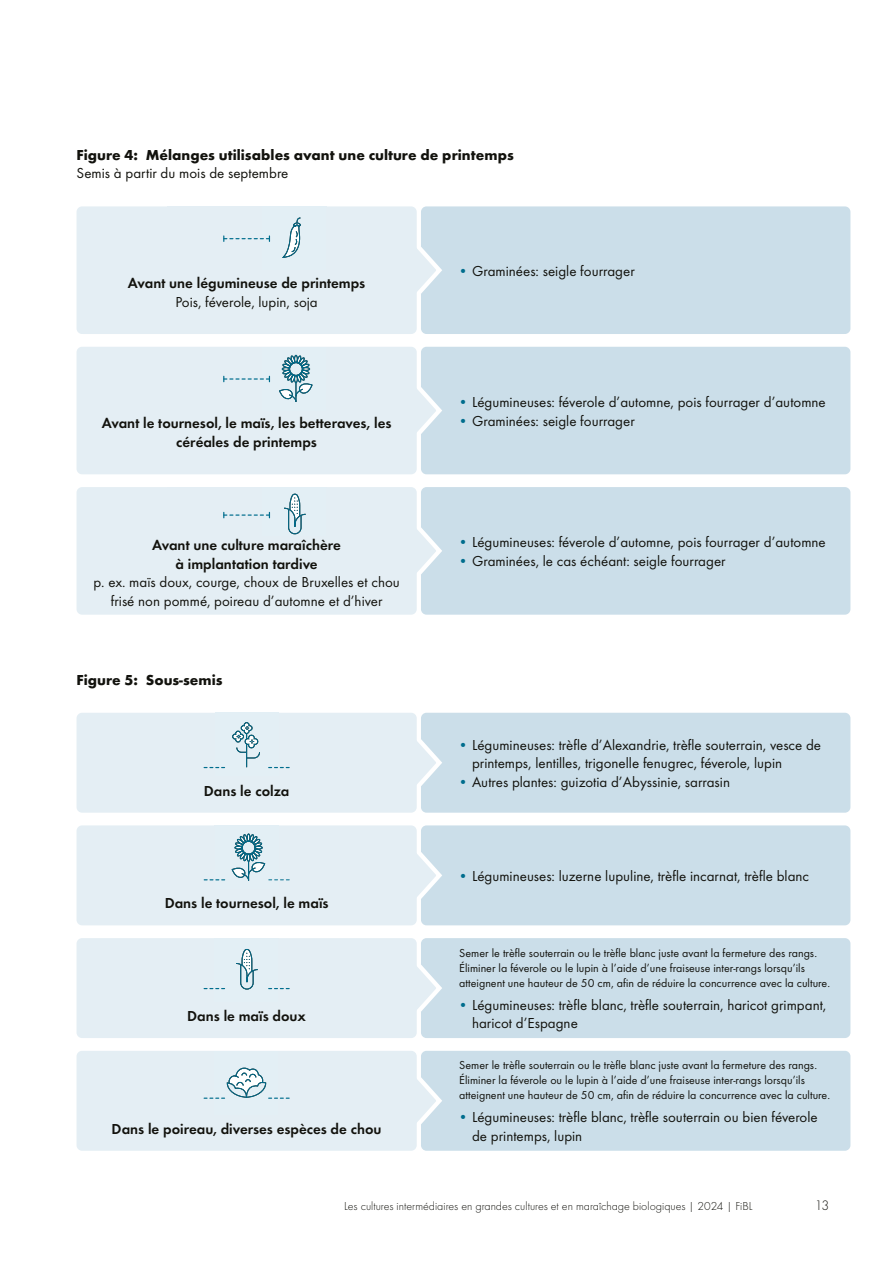
<style>
.page{position:relative;width:893px;height:1263px;background:#fff}
.page>*{position:absolute;margin:0;border:0;box-sizing:border-box;transform-origin:0 0}
.t1{font:15px/18.8px "Function Pro";color:#12120d}
.t2{font:600 15px/18.8px "Function Pro";color:#12120d;text-align:center}
.t3{font:700 15px "Function Pro";letter-spacing:.005em;color:#12120d}
.t4{font:300 14.25px "Function Pro";color:#12120d}
.t5{font:12px/15px "Function Pro";color:#12120d}
.t6{font:300 12px "Function Pro";color:#12120d}
.s1{color:#006d8d}
</style>
<div class="page">
<div style="left:421px;top:713px;width:429px;height:100px;background:#cbdee9;border-radius:6px"></div>
<div style="left:421px;top:825px;width:429px;height:100px;background:#cbdee9;border-radius:6px"></div>
<div style="left:421px;top:938px;width:429px;height:100px;background:#cbdee9;border-radius:6px"></div>
<div style="left:421px;top:1051px;width:429px;height:100px;background:#cbdee9;border-radius:6px"></div>
<div style="left:421px;top:206px;width:429px;height:128px;background:#cbdee9;border-radius:6px"></div>
<div style="left:421px;top:347px;width:429px;height:127px;background:#cbdee9;border-radius:6px"></div>
<div style="left:421px;top:487px;width:429px;height:128px;background:#cbdee9;border-radius:6px"></div>
<svg style="left:417px;top:247px;width:25px;height:47px"></svg>
<svg style="left:417px;top:387px;width:25px;height:47px"></svg>
<svg style="left:417px;top:527px;width:25px;height:47px"></svg>
<svg style="left:417px;top:715px;width:25px;height:95px"></svg>
<svg style="left:417px;top:827px;width:25px;height:96px"></svg>
<svg style="left:417px;top:941px;width:25px;height:94px"></svg>
<svg style="left:417px;top:1053px;width:25px;height:95px"></svg>
<div style="left:77px;top:206px;width:340px;height:128px;background:#e4eef4;border-radius:6px"></div>
<div style="left:77px;top:347px;width:340px;height:127px;background:#e4eef4;border-radius:6px"></div>
<div style="left:77px;top:487px;width:340px;height:128px;background:#e4eef4;border-radius:6px"></div>
<svg style="left:282px;top:217px;width:19px;height:41px"></svg>
<svg style="left:223px;top:236px;width:47px;height:5px"></svg>
<svg style="left:279px;top:355px;width:34px;height:47px"></svg>
<svg style="left:223px;top:376px;width:47px;height:6px"></svg>
<svg style="left:284px;top:493px;width:22px;height:42px"></svg>
<svg style="left:223px;top:512px;width:47px;height:6px"></svg>
<div style="left:77px;top:825px;width:340px;height:100px;background:#e4eef4;border-radius:6px"></div>
<div style="left:77px;top:938px;width:340px;height:100px;background:#e4eef4;border-radius:6px"></div>
<div style="left:77px;top:1051px;width:340px;height:100px;background:#e4eef4;border-radius:6px"></div>
<div style="left:77px;top:713px;width:340px;height:100px;background:#e4eef4;border-radius:6px"></div>
<svg style="left:204px;top:879px;width:21px;height:1px"></svg>
<svg style="left:231px;top:833px;width:58px;height:48px"></svg>
<svg style="left:232px;top:722px;width:28px;height:45px"></svg>
<svg style="left:204px;top:767px;width:21px;height:1px"></svg>
<svg style="left:269px;top:767px;width:20px;height:1px"></svg>
<svg style="left:236px;top:949px;width:22px;height:41px"></svg>
<svg style="left:204px;top:988px;width:21px;height:1px"></svg>
<svg style="left:269px;top:988px;width:20px;height:1px"></svg>
<svg style="left:204px;top:1067px;width:85px;height:32px"></svg>
<p class="t3" style="left:77px;top:145px;width:439px">Figure 4: Mélanges utilisables avant une culture de printemps</p>
<p class="t1" style="left:77px;top:164px;width:213px">Semis à partir du mois de septembre</p>
<p class="t2" style="left:128px;top:273px;width:239px">Avant une légumineuse de printemps</p>
<p class="t1" style="left:175px;top:292px;width:144px">Pois, féverole, lupin, soja</p>
<p class="t2" style="left:102px;top:414px;width:291px">Avant le tournesol, le maïs, les betteraves, les céréales de printemps</p>
<p class="t2" style="left:152px;top:535px;width:190px">Avant une culture maraîchère à implantation tardive</p>
<p class="t1" style="left:93px;top:573px;width:308px;text-align:center">p. ex. maïs doux, courge, choux de Bruxelles et chou frisé non pommé, poireau d’automne et d’hiver</p>
<p class="t3" style="left:77px;top:670px;width:147px">Figure 5: Sous-semis</p>
<p class="t2" style="left:204px;top:781px;width:87px">Dans le colza</p>
<p class="t2" style="left:165px;top:894px;width:165px">Dans le tournesol, le maïs</p>
<p class="t2" style="left:187px;top:1006px;width:120px">Dans le maïs doux</p>
<p class="t2" style="left:112px;top:1119px;width:271px">Dans le poireau, diverses espèces de chou</p>
<p class="t1" style="left:458px;top:261px;width:178px"><span class="s1">•</span> Graminées: seigle fourrager</p>
<p class="t1" style="left:458px;top:392px;width:369px"><span class="s1">•</span> Légumineuses: féverole d’automne, pois fourrager d’automne</p>
<p class="t1" style="left:458px;top:411px;width:178px"><span class="s1">•</span> Graminées: seigle fourrager</p>
<p class="t1" style="left:458px;top:533px;width:369px"><span class="s1">•</span> Légumineuses: féverole d’automne, pois fourrager d’automne</p>
<p class="t1" style="left:458px;top:551px;width:269px"><span class="s1">•</span> Graminées, le cas échéant: seigle fourrager</p>
<p class="t1" style="left:472px;top:735px;width:351px;text-indent:-14px"><span class="s1">•</span> Légumineuses: trèfle d’Alexandrie, trèfle souterrain, vesce de printemps, lentilles, trigonelle fenugrec, féverole, lupin</p>
<p class="t1" style="left:458px;top:773px;width:273px"><span class="s1">•</span> Autres plantes: guizotia d’Abyssinie, sarrasin</p>
<p class="t1" style="left:458px;top:867px;width:352px"><span class="s1">•</span> Légumineuses: luzerne lupuline, trèfle incarnat, trèfle blanc</p>
<p class="t5" style="left:459px;top:945px;width:372px">Semer le trèfle souterrain ou le trèfle blanc juste avant la fermeture des rangs.<br>Éliminer la féverole ou le lupin à l’aide d’une fraiseuse inter-rangs lorsqu’ils atteignent une hauteur de 50 cm, afin de réduire la concurrence avec la culture.</p>
<p class="t1" style="left:472px;top:995px;width:356px;text-indent:-14px"><span class="s1">•</span> Légumineuses: trèfle blanc, trèfle souterrain, haricot grimpant, haricot d’Espagne</p>
<p class="t5" style="left:459px;top:1058px;width:372px">Semer le trèfle souterrain ou le trèfle blanc juste avant la fermeture des rangs.<br>Éliminer la féverole ou le lupin à l’aide d’une fraiseuse inter-rangs lorsqu’ils atteignent une hauteur de 50 cm, afin de réduire la concurrence avec la culture.</p>
<p class="t1" style="left:472px;top:1108px;width:347px;text-indent:-14px"><span class="s1">•</span> Légumineuses: trèfle blanc, trèfle souterrain ou bien féverole de printemps, lupin</p>
<p class="t6" style="left:344px;top:1199px;width:410px">Les cultures intermédiaires en grandes cultures et en maraîchage biologiques | 2024 | FiBL</p>
<p class="t4" style="left:815px;top:1197px;width:16px">13</p>
</div>
